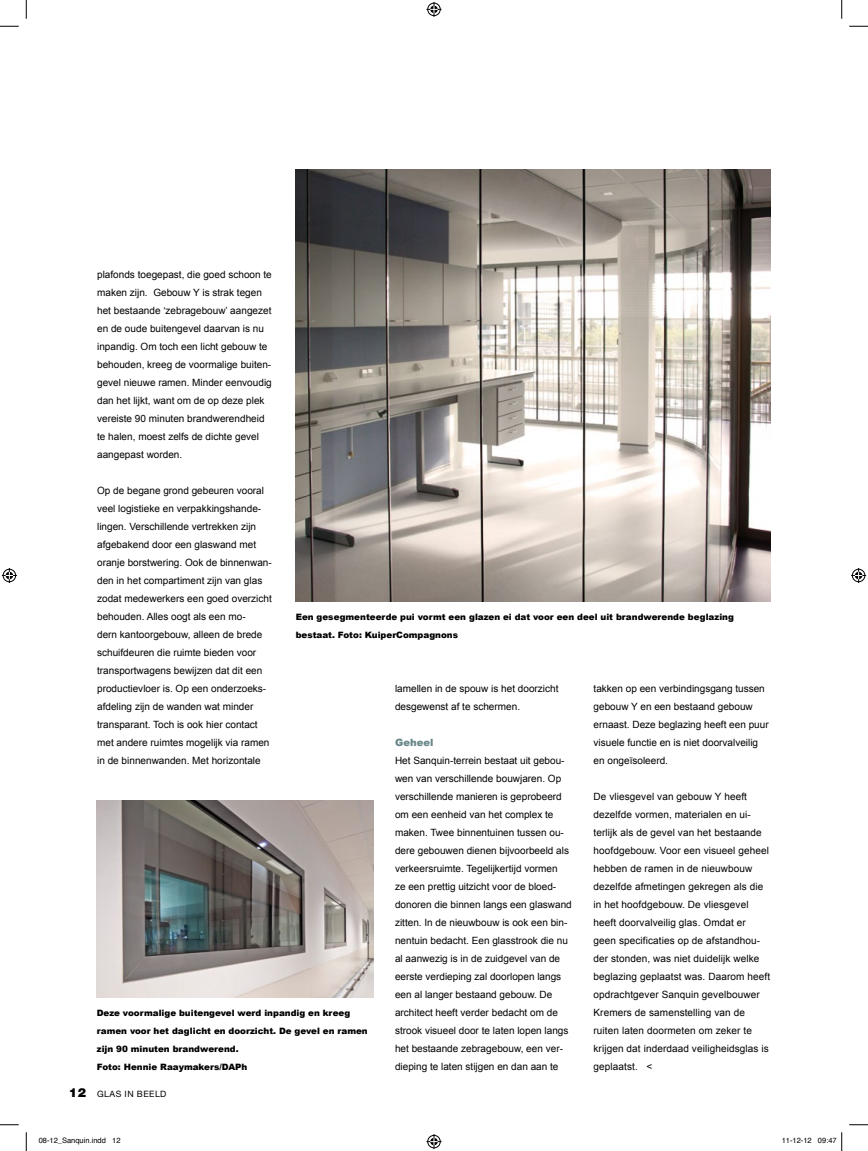
<style>
.page{position:relative;width:868px;height:1151px;background:#fff}
.page>*{position:absolute;margin:0;border:0;box-sizing:border-box;transform-origin:0 0}
.t1{font:10px/18px "Arial";color:#000}
.t2{font:900 10px "Arial";color:#698788}
.t3{font:900 8.75px/18px "Arial";color:#000}
.t4{font:8.75px "Helvetica Neue";letter-spacing:.05em;color:#000}
.t5{font:7.5px "Helvetica";color:#000}
.s1{font-weight:900;font-size:12.5px}
</style>
<div class="page">
<img style="left:296px;top:170px;width:474px;height:432px">
<img style="left:97px;top:801px;width:276px;height:197px">
<svg style="left:0;top:25px;width:19px;height:2px"></svg>
<svg style="left:849px;top:25px;width:18px;height:2px"></svg>
<svg style="left:0;top:1124px;width:19px;height:1px"></svg>
<svg style="left:849px;top:1124px;width:18px;height:1px"></svg>
<svg style="left:25px;top:0;width:2px;height:19px"></svg>
<svg style="left:25px;top:1132px;width:2px;height:19px"></svg>
<svg style="left:841px;top:0;width:1px;height:19px"></svg>
<svg style="left:426px;top:2px;width:15px;height:15px"></svg>
<svg style="left:426px;top:1134px;width:15px;height:15px"></svg>
<svg style="left:2px;top:568px;width:15px;height:15px"></svg>
<svg style="left:851px;top:568px;width:15px;height:15px"></svg>
<svg style="left:841px;top:1132px;width:1px;height:19px"></svg>
<p class="t1" style="left:97px;top:265px;width:176px">plafonds toegepast, die goed schoon te maken zijn. Gebouw Y is strak tegen het bestaande ‘zebragebouw’ aangezet en de oude buitengevel daarvan is nu inpandig. Om toch een licht gebouw te behouden, kreeg de voormalige buiten&shy;gevel nieuwe ramen. Minder eenvoudig dan het lijkt, want om de op deze plek vereiste 90 minuten brandwerendheid te halen, moest zelfs de dichte gevel aangepast worden.</p>
<p class="t1" style="left:97px;top:481px;width:176px">Op de begane grond gebeuren vooral veel logistieke en verpakkingshande&shy;lingen. Verschillende vertrekken zijn afgebakend door een glaswand met oranje borstwering. Ook de binnenwan&shy;den in het compartiment zijn van glas zodat medewerkers een goed overzicht behouden. Alles oogt als een mo-<br>dern kantoorgebouw, alleen de brede schuifdeuren die ruimte bieden voor transportwagens bewijzen dat dit een productievloer is. Op een onderzoeks&shy;afdeling zijn de wanden wat minder transparant. Toch is ook hier contact met andere ruimtes mogelijk via ramen in de binnenwanden. Met horizontale</p>
<p class="t3" style="left:296px;top:608px;width:439px">Een gesegmenteerde pui vormt een glazen ei dat voor een deel uit brandwerende beglazing bestaat. Foto: KuiperCompagnons</p>
<p class="t1" style="left:395px;top:679px;width:165px">lamellen in de spouw is het doorzicht desgewenst af te schermen.</p>
<p class="t2" style="left:395px;top:737px;width:40px">Geheel</p>
<p class="t1" style="left:395px;top:751px;width:178px">Het Sanquin-terrein bestaat uit gebou&shy;wen van verschillende bouwjaren. Op verschillende manieren is geprobeerd om een eenheid van het complex te maken. Twee binnentuinen tussen ou&shy;dere gebouwen dienen bijvoorbeeld als verkeersruimte. Tegelijkertijd vormen<br>ze een prettig uitzicht voor de bloed&shy;donoren die binnen langs een glaswand zitten. In de nieuwbouw is ook een bin&shy;nentuin bedacht. Een glasstrook die nu al aanwezig is in de zuidgevel van de eerste verdieping zal doorlopen langs een al langer bestaand gebouw. De architect heeft verder bedacht om de strook visueel door te laten lopen langs het bestaande zebragebouw, een ver&shy;dieping te laten stijgen en dan aan te</p>
<p class="t1" style="left:593px;top:679px;width:177px">takken op een verbindingsgang tussen gebouw Y en een bestaand gebouw ernaast. Deze beglazing heeft een puur visuele functie en is niet doorvalveilig en ongeïsoleerd.</p>
<p class="t1" style="left:593px;top:787px;width:178px">De vliesgevel van gebouw Y heeft dezelfde vormen, materialen en ui&shy;terlijk als de gevel van het bestaande hoofdgebouw. Voor een visueel geheel hebben de ramen in de nieuwbouw dezelfde afmetingen gekregen als die in het hoofdgebouw. De vliesgevel heeft doorvalveilig glas. Omdat er geen specificaties op de afstandhou&shy;der stonden, was niet duidelijk welke beglazing geplaatst was. Daarom heeft opdrachtgever Sanquin gevelbouwer Kremers de samenstelling van de ruiten laten doormeten om zeker te krijgen dat inderdaad veiligheidsglas is geplaatst. &lt;</p>
<p class="t3" style="left:97px;top:1004px;width:272px">Deze voormalige buitengevel werd inpandig en kreeg ramen voor het daglicht en doorzicht. De gevel en ramen zijn 90 minuten brandwerend.<br>Foto: Hennie Raaymakers/DAPh</p>
<p class="t4" style="left:69px;top:1089px;width:99px"><span class="s1">12</span> GLAS IN BEELD</p>
<p class="t5" style="left:39px;top:1135px;width:83px">08-12_Sanquin.indd 12</p>
<p class="t5" style="left:781px;top:1135px;width:57px">11-12-12 09:47</p>
</div>
